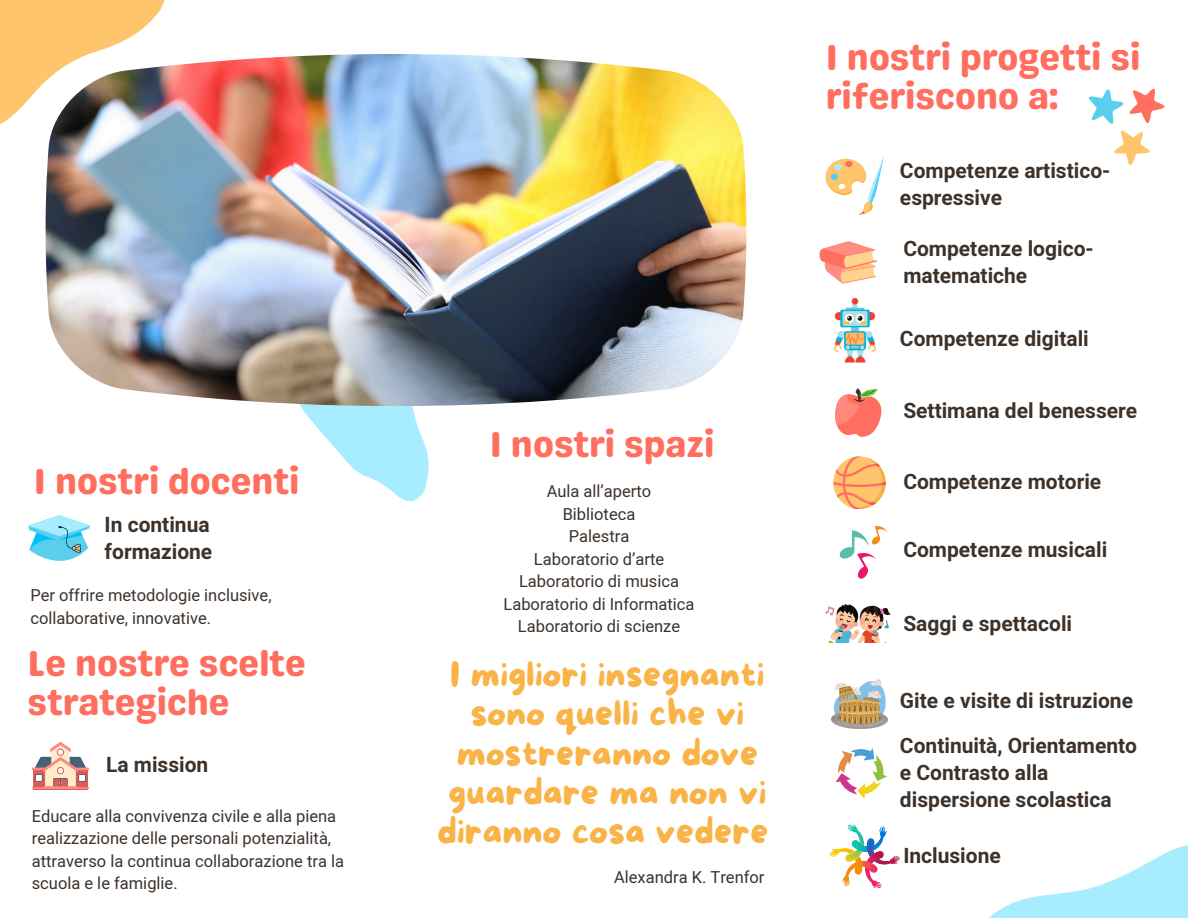
<style>
.page{position:relative;width:1188px;height:918px;background:#fff}
.page>*{position:absolute;margin:0;border:0;box-sizing:border-box;transform-origin:0 0}
.t1{font:36px/39.3px "Genty Sans";color:#ff6e5e}
.t2{font:36px/39.3px "More Sugar";color:#fab347;text-align:center}
.t3{font:700 21px/27px "Mardoto";color:#3d322a}
.t4{font:16.5px/22.5px "Mardoto";color:#3d322a}
</style>
<div class="page">
<svg style="left:826px;top:157px;width:58px;height:58px"></svg>
<svg style="left:819px;top:241px;width:58px;height:43px"></svg>
<svg style="left:835px;top:388px;width:47px;height:49px"></svg>
<svg style="left:833px;top:456px;width:53px;height:53px"></svg>
<svg style="left:989px;top:845px;width:199px;height:73px"></svg>
<svg style="left:0;top:0;width:165px;height:124px;fill:#ffc56d"></svg>
<svg style="left:300px;top:406px;width:129px;height:96px"></svg>
<img style="left:46px;top:54px;width:701px;height:352px">
<svg style="left:28px;top:515px;width:62px;height:46px"></svg>
<svg style="left:32px;top:742px;width:57px;height:47px"></svg>
<svg style="left:1088px;top:89px;width:77px;height:76px"></svg>
<img style="left:834px;top:299px;width:42px;height:64px">
<svg style="left:839px;top:526px;width:49px;height:53px"></svg>
<img style="left:826px;top:605px;width:65px;height:37px">
<img style="left:831px;top:679px;width:56px;height:50px">
<svg style="left:836px;top:748px;width:51px;height:51px"></svg>
<svg style="left:829px;top:824px;width:71px;height:64px"></svg>
<p class="t1" style="left:826px;top:38px;width:316px">I nostri progetti si riferiscono a:</p>
<p class="t3" style="left:900px;top:157px;width:212px">Competenze artistico&shy;espressive</p>
<h1 class="t3" style="left:903px;top:235px;width:192px">Competenze logico&shy;matematiche</h1>
<p class="t3" style="left:900px;top:325px;width:190px">Competenze digitali</p>
<h1 class="t3" style="left:903px;top:397px;width:235px">Settimana del benessere</h1>
<p class="t1" style="left:490px;top:425px;width:226px">I nostri spazi</p>
<p class="t1" style="left:34px;top:461px;width:267px">I nostri docenti</p>
<p class="t3" style="left:903px;top:469px;width:199px">Competenze motorie</p>
<p class="t4" style="left:547px;top:481px;width:106px">Aula all’aperto</p>
<p class="t4" style="left:563px;top:503px;width:74px">Biblioteca</p>
<h1 class="t4" style="left:569px;top:526px;width:62px">Palestra</h1>
<p class="t4" style="left:534px;top:548px;width:132px">Laboratorio d’arte</p>
<p class="t4" style="left:519px;top:571px;width:162px">Laboratorio di musica</p>
<p class="t4" style="left:503px;top:593px;width:193px">Laboratorio di Informatica</p>
<p class="t4" style="left:518px;top:616px;width:164px">Laboratorio di scienze</p>
<p class="t3" style="left:105px;top:512px;width:109px">In continua formazione</p>
<p class="t3" style="left:903px;top:536px;width:206px">Competenze musicali</p>
<p class="t4" style="left:30px;top:584px;width:243px">Per offrire metodologie inclusive, collaborative, innovative.</p>
<p class="t3" style="left:903px;top:610px;width:170px">Saggi e spettacoli</p>
<p class="t1" style="left:28px;top:644px;width:280px">Le nostre scelte strategiche</p>
<p class="t3" style="left:106px;top:752px;width:104px">La mission</p>
<p class="t4" style="left:32px;top:805px;width:314px">Educare alla convivenza civile e alla piena realizzazione delle personali potenzialità, attraverso la continua collaborazione tra la scuola e le famiglie.</p>
<p class="t2" style="left:437px;top:657px;width:333px">I migliori insegnanti sono quelli che vi mostreranno dove guardare ma non vi diranno cosa vedere</p>
<p class="t4" style="left:614px;top:866px;width:152px">Alexandra K. Trenfor</p>
<p class="t3" style="left:900px;top:688px;width:235px">Gite e visite di istruzione</p>
<p class="t3" style="left:900px;top:733px;width:239px">Continuità, Orientamento e Contrasto alla dispersione scolastica</p>
<p class="t3" style="left:903px;top:842px;width:99px">Inclusione</p>
</div>
